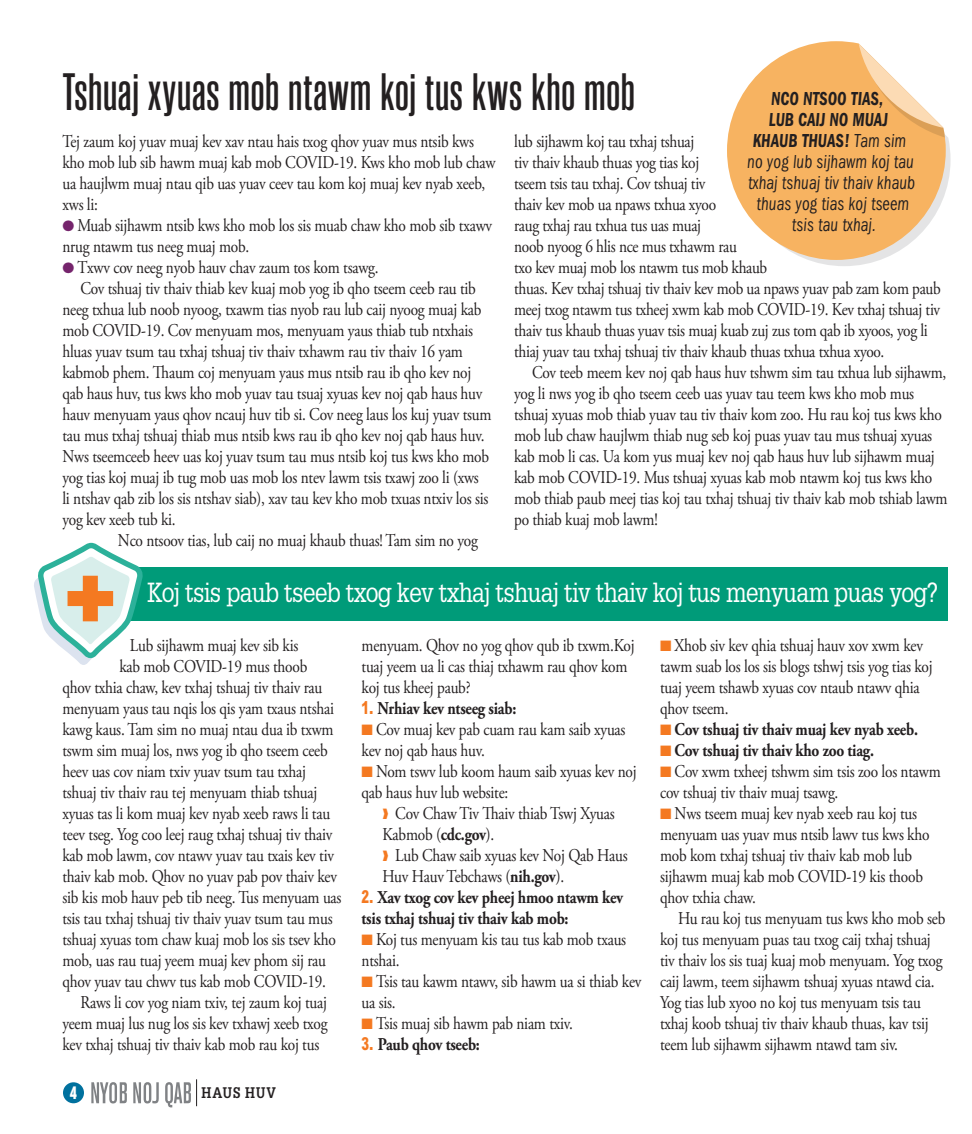
<style>
.page{position:relative;width:972px;height:1134px;background:#fff}
.page>*{position:absolute;margin:0;border:0;box-sizing:border-box;transform-origin:0 0}
._1_HM_HEAD__28-48pt{font:600 52.5px "Rama Gothic M";letter-spacing:.015em;color:#231f20;scale:.95 1}
._2_HM_HEAD_side_blac{font:27px "Glypha LT Std";letter-spacing:-.03em;color:#fff;scale:.85 1}
.t1{font:italic condensed 19.5px/21px "ITC Franklin Gothic Std";letter-spacing:.01em;color:#231f20;text-align:center;scale:.85 1}
._1_HM_BODY{font:18px/21px "Adobe Garamond Pro";letter-spacing:-.015em;color:#231f20;scale:.85 1}
._2_HM_body_side_colo{font:18px "Adobe Garamond Pro";letter-spacing:-.015em;color:#231f20;scale:.85 1}
._2_HM_BODY_side_colo{font:18px/21px "Adobe Garamond Pro";letter-spacing:-.015em;color:#231f20;scale:.85 1}
._1_HM_body_no_indent{font:18px/21px "Adobe Garamond Pro";letter-spacing:-.015em;color:#231f20;scale:.85 1}
._2_HM_body_side_colo-2{font:700 18px/21px "Adobe Garamond Pro";letter-spacing:-.015em;color:#231f20;scale:.85 1}
._2_HM_body_side_reve{font:700 18px "Adobe Garamond Pro";letter-spacing:-.015em;color:#231f20;scale:.85 1}
.t2{font:700 18px "Rama Gothic E";color:#fff}
.t3{font:700 15px "Glypha LT Std";letter-spacing:.085em;color:#231f20;scale:.85 1}
.s1{font-family:"ITC Franklin Gothic Std Dm Cd It";font-style:normal;font-stretch:normal}
.s2{font-size:18px}
.s3{color:#75246c}
.s4{font-family:"Arial MT Std";font-weight:800;font-stretch:condensed;color:#f47921}
.s5{color:#f47921}
.s6{font-weight:700}
</style>
<div class="page">
<div style="left:63px;top:1082px;width:21px;height:21px;background:#00719e;border-radius:50%"></div>
<svg style="left:91px;top:1079px;width:106px;height:28px"></svg>
<svg style="left:809px;top:136px;width:142px;height:130px"></svg>
<svg style="left:727px;top:41px;width:219px;height:219px;fill:#f7b361"></svg>
<svg style="left:859px;top:43px;width:86px;height:95px"></svg>
<div style="left:113px;top:567px;width:835px;height:54px;background:#009b79"></div>
<svg style="left:34px;top:543px;width:109px;height:122px"></svg>
<p class="_1_HM_HEAD__28-48pt" style="left:63px;top:66px;width:603px">Tshuaj xyuas mob ntawm koj tus kws kho mob</p>
<p class="t1" style="left:748px;top:88px;width:200px"><span class="s1">NCO NTSOO TIAS,<br>LUB CAIJ NO MUAJ<br>KHAUB THUAS!</span> Tam sim no yog lub sijhawm koj tau txhaj tshuaj tiv thaiv khaub thuas yog tias koj tseem tsis tau txhaj<span class="s2">.</span></p>
<p class="_1_HM_body_no_indent" style="left:62px;top:131px;width:511px">Tej zaum koj yuav muaj kev xav ntau hais txog qhov yuav mus ntsib kws kho mob lub sib hawm muaj kab mob COVID-19. Kws kho mob lub chaw ua haujlwm muaj ntau qib uas yuav ceev tau kom koj muaj kev nyab xeeb, xws li:</p>
<p class="_1_HM_BODY" style="left:62px;top:215px;width:507px"><span class="s3">●</span> Muab sijhawm ntsib kws kho mob los sis muab chaw kho mob sib txawv nrug ntawm tus neeg muaj mob.</p>
<p class="_1_HM_BODY" style="left:62px;top:257px;width:374px"><span class="s3">●</span> Txwv cov neeg nyob hauv chav zaum tos kom tsawg.</p>
<p class="_1_HM_BODY" style="left:62px;top:278px;width:506px;text-indent:18px">Cov tshuaj tiv thaiv thiab kev kuaj mob yog ib qho tseem ceeb rau tib neeg txhua lub noob nyoog, txawm tias nyob rau lub caij nyoog muaj kab mob COVID-19. Cov menyuam mos, menyuam yaus thiab tub ntxhais hluas yuav tsum tau txhaj tshuaj tiv thaiv txhawm rau tiv thaiv 16 yam kabmob phem. Thaum coj menyuam yaus mus ntsib rau ib qho kev noj qab haus huv, tus kws kho mob yuav tau tsuaj xyuas kev noj qab haus huv hauv menyuam yaus qhov ncauj huv tib si. Cov neeg laus los kuj yuav tsum tau mus txhaj tshuaj thiab mus ntsib kws rau ib qho kev noj qab haus huv.<br>Nws tseemceeb heev uas koj yuav tsum tau mus ntsib koj tus kws kho mob yog tias koj muaj ib tug mob uas mob los ntev lawm tsis txawj zoo li (xws<br>li ntshav qab zib los sis ntshav siab), xav tau kev kho mob txuas ntxiv los sis yog kev xeeb tub ki.</p>
<p class="_1_HM_BODY" style="left:118px;top:530px;width:425px">Nco ntsoov tias, lub caij no muaj khaub thuas! Tam sim no yog</p>
<p class="_1_HM_BODY" style="left:514px;top:131px;width:503px">lub sijhawm koj tau txhaj tshuaj<br>tiv thaiv khaub thuas yog tias koj<br>tseem tsis tau txhaj. Cov tshuaj tiv<br>thaiv kev mob ua npaws txhua xyoo<br>raug txhaj rau txhua tus uas muaj<br>noob nyoog 6 hlis nce mus txhawm rau<br>txo kev muaj mob los ntawm tus mob khaub<br>thuas. Kev txhaj tshuaj tiv thaiv kev mob ua npaws yuav pab zam kom paub meej txog ntawm tus txheej xwm kab mob COVID-19. Kev txhaj tshuaj tiv thaiv tus khaub thuas yuav tsis muaj kuab zuj zus tom qab ib xyoos, yog li thiaj yuav tau txhaj tshuaj tiv thaiv khaub thuas txhua txhua xyoo.</p>
<p class="_1_HM_BODY" style="left:514px;top:362px;width:512px;text-indent:18px">Cov teeb meem kev noj qab haus huv tshwm sim tau txhua lub sijhawm, yog li nws yog ib qho tseem ceeb uas yuav tau teem kws kho mob mus tshuaj xyuas mob thiab yuav tau tiv thaiv kom zoo. Hu rau koj tus kws kho mob lub chaw haujlwm thiab nug seb koj puas yuav tau mus tshuaj xyuas kab mob li cas. Ua kom yus muaj kev noj qab haus huv lub sijhawm muaj kab mob COVID-19. Mus tshuaj xyuas kab mob ntawm koj tus kws kho mob thiab paub meej tias koj tau txhaj tshuaj tiv thaiv kab mob tshiab lawm po thiab kuaj mob lawm!</p>
<p class="_2_HM_HEAD_side_blac" style="left:147px;top:576px;width:932px">Koj tsis paub tseeb txog kev txhaj tshuaj tiv thaiv koj tus menyuam puas yog?</p>
<p class="_2_HM_BODY_side_colo" style="left:362px;top:635px;width:323px">menyuam. Qhov no yog qhov qub ib txwm.Koj tuaj yeem ua li cas thiaj txhawm rau qhov kom koj tus kheej paub?</p>
<p class="_2_HM_body_side_colo-2" style="left:362px;top:698px;width:184px"><span class="s4">1.</span> Nrhiav kev ntseeg siab:</p>
<p class="_1_HM_BODY" style="left:362px;top:719px;width:312px"><span class="s5">■</span> Cov muaj kev pab cuam rau kam saib xyuas kev noj qab haus huv.</p>
<p class="_1_HM_BODY" style="left:362px;top:761px;width:325px"><span class="s5">■</span> Nom tswv lub koom haum saib xyuas kev noj qab haus huv lub website:</p>
<p class="_1_HM_BODY" style="left:383px;top:803px;width:275px"><span class="s5">❱</span> Cov Chaw Tiv Thaiv thiab Tswj Xyuas<br>Kabmob (<span class="s6">cdc.gov</span>).</p>
<p class="_1_HM_BODY" style="left:383px;top:845px;width:290px"><span class="s5">❱</span> Lub Chaw saib xyuas kev Noj Qab Haus<br>Huv Hauv Tebchaws (<span class="s6">nih.gov</span>).</p>
<p class="_2_HM_body_side_colo-2" style="left:362px;top:887px;width:309px"><span class="s4">2.</span> Xav txog cov kev pheej hmoo ntawm kev tsis txhaj tshuaj tiv thaiv kab mob:</p>
<p class="_1_HM_BODY" style="left:362px;top:929px;width:313px"><span class="s5">■</span> Koj tus menyuam kis tau tus kab mob txaus ntshai.</p>
<p class="_1_HM_BODY" style="left:362px;top:971px;width:331px"><span class="s5">■</span> Tsis tau kawm ntawv, sib hawm ua si thiab kev ua sis.</p>
<p class="_1_HM_BODY" style="left:362px;top:1013px;width:250px"><span class="s5">■</span> Tsis muaj sib hawm pab niam txiv.</p>
<p class="_2_HM_body_side_reve" style="left:362px;top:1034px;width:141px"><span class="s4">3.</span> Paub qhov tseeb:</p>
<p class="_2_HM_body_side_colo" style="left:130px;top:635px;width:200px">Lub sijhawm muaj kev sib kis</p>
<p class="_2_HM_body_side_colo" style="left:119px;top:656px;width:223px">kab mob COVID-19 mus thoob</p>
<p class="_2_HM_body_side_colo" style="left:62px;top:677px;width:307px">qhov txhia chaw, kev txhaj tshuaj tiv thaiv rau</p>
<p class="_2_HM_body_side_colo" style="left:62px;top:698px;width:321px">menyuam yaus tau nqis los qis yam txaus ntshai</p>
<p class="_2_HM_body_side_colo" style="left:62px;top:719px;width:321px">kawg kaus. Tam sim no muaj ntau dua ib txwm</p>
<p class="_2_HM_body_side_colo" style="left:62px;top:740px;width:314px">tswm sim muaj los, nws yog ib qho tseem ceeb</p>
<p class="_2_HM_body_side_colo" style="left:62px;top:761px;width:288px">heev uas cov niam txiv yuav tsum tau txhaj</p>
<p class="_2_HM_body_side_colo" style="left:62px;top:782px;width:301px">tshuaj tiv thaiv rau tej menyuam thiab tshuaj</p>
<p class="_2_HM_body_side_colo" style="left:62px;top:803px;width:317px">xyuas tas li kom muaj kev nyab xeeb raws li tau</p>
<p class="_2_HM_body_side_colo" style="left:62px;top:824px;width:319px">teev tseg. Yog coo leej raug txhaj tshuaj tiv thaiv</p>
<p class="_2_HM_body_side_colo" style="left:62px;top:845px;width:321px">kab mob lawm, cov ntawv yuav tau txais kev tiv</p>
<p class="_2_HM_body_side_colo" style="left:62px;top:866px;width:325px">thaiv kab mob. Qhov no yuav pab pov thaiv kev</p>
<p class="_2_HM_body_side_colo" style="left:62px;top:887px;width:330px">sib kis mob hauv peb tib neeg. Tus menyuam uas</p>
<p class="_2_HM_body_side_colo" style="left:62px;top:908px;width:319px">tsis tau txhaj tshuaj tiv thaiv yuav tsum tau mus</p>
<p class="_2_HM_body_side_colo" style="left:62px;top:929px;width:323px">tshuaj xyuas tom chaw kuaj mob los sis tsev kho</p>
<p class="_2_HM_body_side_colo" style="left:62px;top:950px;width:312px">mob, uas rau tuaj yeem muaj kev phom sij rau</p>
<p class="_2_HM_body_side_colo" style="left:62px;top:971px;width:312px">qhov yuav tau chwv tus kab mob COVID-19.</p>
<p class="_2_HM_BODY_side_colo" style="left:62px;top:992px;width:313px;text-align:justify;text-indent:18px">Raws li cov yog niam txiv, tej zaum koj tuaj yeem muaj lus nug los sis kev txhawj xeeb txog kev txhaj tshuaj tiv thaiv kab mob rau koj tus</p>
<p class="_1_HM_BODY" style="left:660px;top:635px;width:322px"><span class="s5">■</span> Xhob siv kev qhia tshuaj hauv xov xwm kev tawm suab los los sis blogs tshwj tsis yog tias koj tuaj yeem tshawb xyuas cov ntaub ntawv qhia qhov tseem.</p>
<p class="_2_HM_body_side_colo-2" style="left:660px;top:719px;width:305px"><span class="s5">■</span> Cov tshuaj tiv thaiv muaj kev nyab xeeb.</p>
<p class="_2_HM_body_side_colo-2" style="left:660px;top:740px;width:253px"><span class="s5">■</span> Cov tshuaj tiv thaiv kho zoo tiag.</p>
<p class="_1_HM_BODY" style="left:660px;top:761px;width:332px"><span class="s5">■</span> Cov xwm txheej tshwm sim tsis zoo los ntawm cov tshuaj tiv thaiv muaj tsawg.</p>
<p class="_1_HM_BODY" style="left:660px;top:803px;width:318px"><span class="s5">■</span> Nws tseem muaj kev nyab xeeb rau koj tus menyuam uas yuav mus ntsib lawv tus kws kho mob kom txhaj tshuaj tiv thaiv kab mob lub sijhawm muaj kab mob COVID-19 kis thoob qhov txhia chaw.</p>
<p class="_2_HM_BODY_side_colo" style="left:660px;top:908px;width:337px;text-indent:18px">Hu rau koj tus menyuam tus kws kho mob seb koj tus menyuam puas tau txog caij txhaj tshuaj tiv thaiv los sis tuaj kuaj mob menyuam. Yog txog caij lawm, teem sijhawm tshuaj xyuas ntawd cia.<br>Yog tias lub xyoo no koj tus menyuam tsis tau txhaj koob tshuaj tiv thaiv khaub thuas, kav tsij teem lub sijhawm sijhawm ntawd tam siv.</p>
<p class="t2" style="left:70px;top:1083px;width:9px">4</p>
<p class="t3" style="left:202px;top:1083px;width:89px">HAUS HUV</p>
</div>
